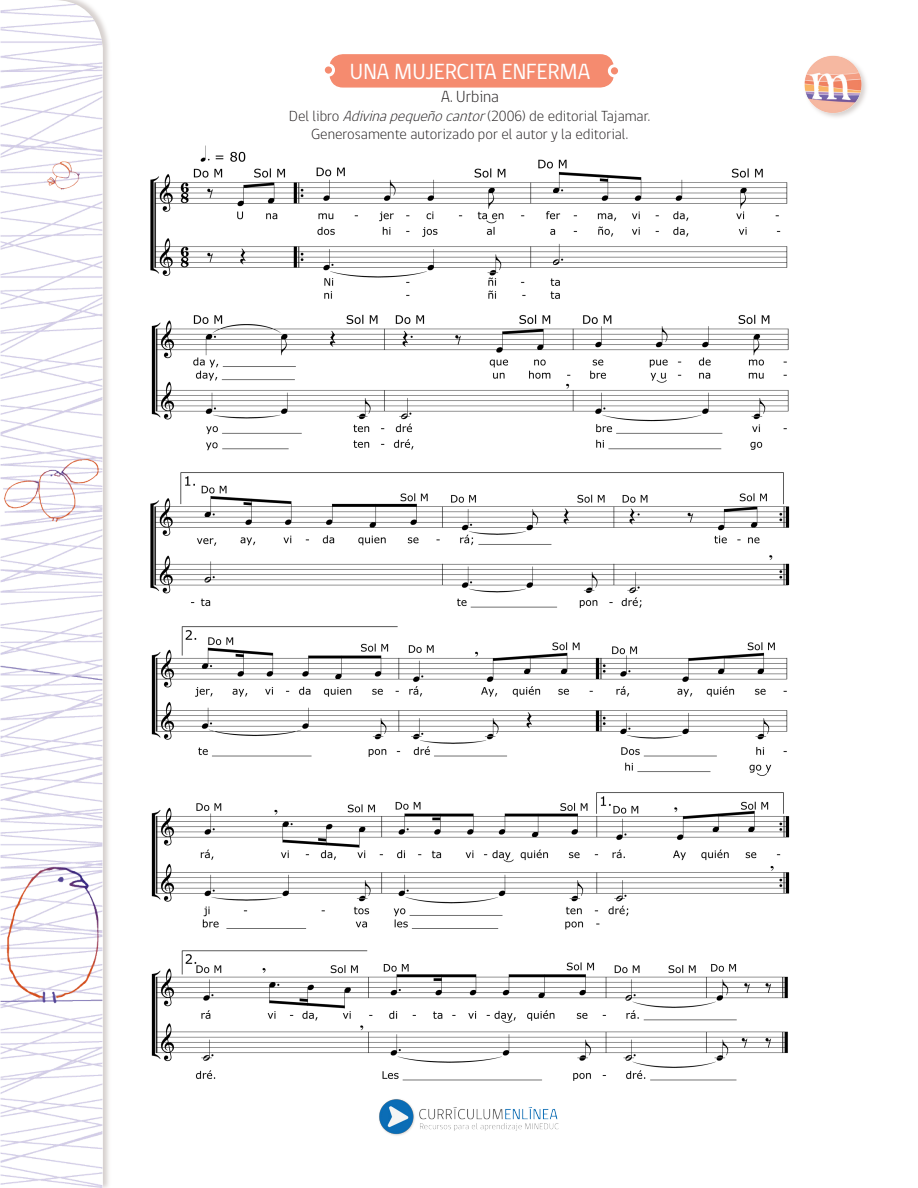
<style>
.page{position:relative;width:918px;height:1188px;background:#fff}
.page>*{position:absolute;margin:0;border:0;box-sizing:border-box;transform-origin:0 0}
.t1{font:22.5px "gob CL";color:#fff}
.t2{font:300 16.5px "gob CL";color:#231f20}
.t3{font:300 15px "gob CL";color:#231f20}
.s1{font-style:italic}
</style>
<div class="page">
<img style="left:379px;top:1099px;width:180px;height:37px">
<div style="left:804px;top:55px;width:65px;height:65px;background:#cac2bf;opacity:.75"></div>
<img style="left:804px;top:55px;width:60px;height:59px">
<div style="left:330px;top:55px;width:283px;height:32px;background:#f58b6f;border-radius:13px"></div>
<div style="left:329px;top:54px;width:285px;height:34px;border:2px solid #f58b6f;border-radius:13px"></div>
<div style="left:323px;top:65px;width:11px;height:10px;background:#f58b6f;border-radius:50%"></div>
<div style="left:322px;top:63px;width:13px;height:14px;border:3px solid #fff;border-radius:50%"></div>
<div style="left:609px;top:66px;width:11px;height:10px;background:#f58b6f;border-radius:50%"></div>
<div style="left:608px;top:64px;width:13px;height:13px;border:3px solid #fff;border-radius:50%"></div>
<div style="left:0;top:0;width:112px;height:1188px;background:#cac2bf;opacity:.75"></div>
<img style="left:0;top:0;width:103px;height:1188px">
<img style="left:150px;top:145px;width:640px;height:936px">
<p class="t1" style="left:350px;top:56px;width:242px">UNA MUJERCITA ENFERMA</p>
<p class="t2" style="left:441px;top:85px;width:59px">A. Urbina</p>
<p class="t3" style="left:289px;top:106px;width:362px">Del libro <span class="s1">Adivinapequeñocantor</span>(2006) de editorial Tajamar.</p>
<p class="t3" style="left:311px;top:124px;width:318px">Generosamente autorizado por el autor y la editorial.</p>
</div>
